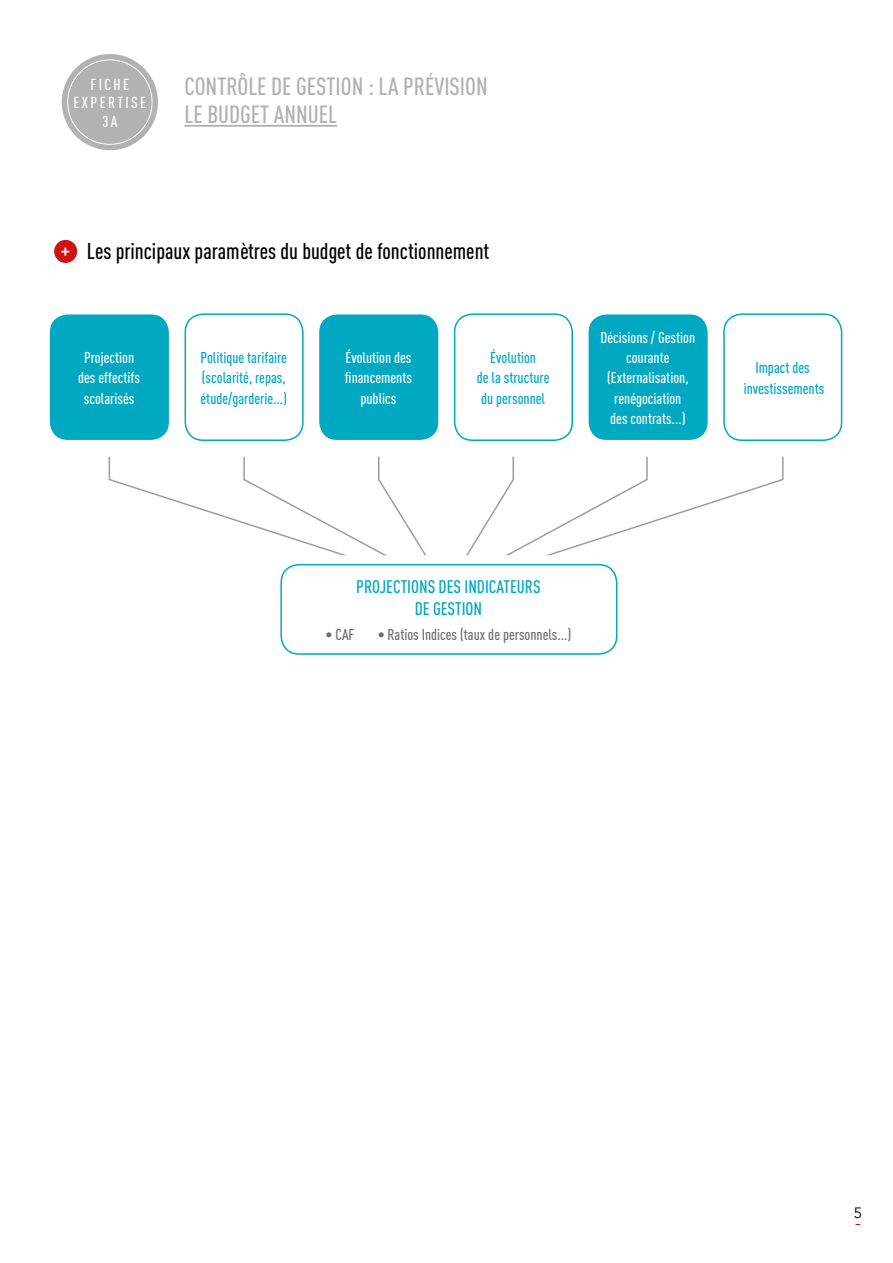
<style>
.page{position:relative;width:893px;height:1263px;background:#fff}
.page>*{position:absolute;margin:0;border:0;box-sizing:border-box;transform-origin:0 0}
.t1{font:500 24.6px/27.6px "DIN Cond";color:#b1b2b3}
.t2{font:500 22.5px "DIN Cond";color:#000}
.t3{font:500 18px/22px "DIN Cond";color:#00a8c1;text-align:center}
.t4{font:500 15.75px/18.6px "DIN Cond";letter-spacing:.15em;color:#fff;text-align:center}
.t5{font:500 15.45px/20.4px "DIN Cond";color:#fff;text-align:center}
.t6{font:500 15.45px/20.4px "DIN Cond";color:#00a8c1;text-align:center}
.t7{font:500 15.45px "DIN Cond";color:#6f6f6e}
.t8{font:15px "Avenir";color:#000}
.s1{color:#fff}
</style>
<div class="page">
<div style="left:54px;top:240px;width:23px;height:23px;background:#cd1316;border-radius:50%"></div>
<div style="left:62px;top:54px;width:96px;height:96px;background:#b1b2b3;border-radius:50%"></div>
<hr style="left:184px;top:125px;width:153px;height:2px;background:#b1b2b3">
<svg style="left:466px;top:456px;width:318px;height:99px"></svg>
<svg style="left:108px;top:456px;width:318px;height:99px"></svg>
<div style="left:271px;top:555px;width:355px;height:109px;border:20px solid #fff;border-radius:18px"></div>
<div style="left:50px;top:314px;width:119px;height:126px;background:#00a8c1;border-radius:18px"></div>
<div style="left:185px;top:313px;width:119px;height:128px;border:2px solid #00a8c1;border-radius:18px"></div>
<div style="left:319px;top:314px;width:119px;height:126px;background:#00a8c1;border-radius:18px"></div>
<div style="left:454px;top:313px;width:119px;height:128px;border:2px solid #00a8c1;border-radius:18px"></div>
<div style="left:589px;top:314px;width:119px;height:126px;background:#00a8c1;border-radius:18px"></div>
<div style="left:723px;top:313px;width:119px;height:128px;border:2px solid #00a8c1;border-radius:18px"></div>
<div style="left:281px;top:565px;width:336px;height:89px;background:#fff;border-radius:18px"></div>
<div style="left:280px;top:564px;width:337px;height:91px;border:2px solid #00a8c1;border-radius:18px"></div>
<p class="t4" style="left:74px;top:75px;width:74px">FICHE<br>EXPERTISE<br>3A</p>
<h1 class="t1" style="left:184px;top:72px;width:305px">CONTRÔLE DE GESTION : LA PRÉVISION<br>LE BUDGET ANNUEL</h1>
<h2 class="t2" style="left:61px;top:238px;width:430px"><span class="s1">+</span> Les principaux paramètres du budget de fonctionnement</h2>
<p class="t5" style="left:78px;top:347px;width:63px">Projection des effectifs scolarisés</p>
<p class="t6" style="left:201px;top:347px;width:88px;text-align:justify">Politique tarifaire (scolarité, repas, étude/garderie...)</p>
<p class="t5" style="left:345px;top:347px;width:68px">Évolution des financements publics</p>
<p class="t6" style="left:477px;top:347px;width:74px">Évolution<br>de la structure du personnel</p>
<p class="t5" style="left:600px;top:327px;width:96px">Décisions / Gestion courante (Externalisation, renégociation<br>des contrats...)</p>
<p class="t6" style="left:744px;top:357px;width:82px">Impact des investissements</p>
<p class="t3" style="left:356px;top:575px;width:186px">PROJECTIONS DES INDICATEURS<br>DE GESTION</p>
<p class="t7" style="left:325px;top:626px;width:30px">• CAF</p>
<p class="t7" style="left:378px;top:626px;width:195px">• Ratios Indices (taux de personnels...)</p>
<p class="t8" style="left:854px;top:1204px;width:10px">5</p>
</div>
